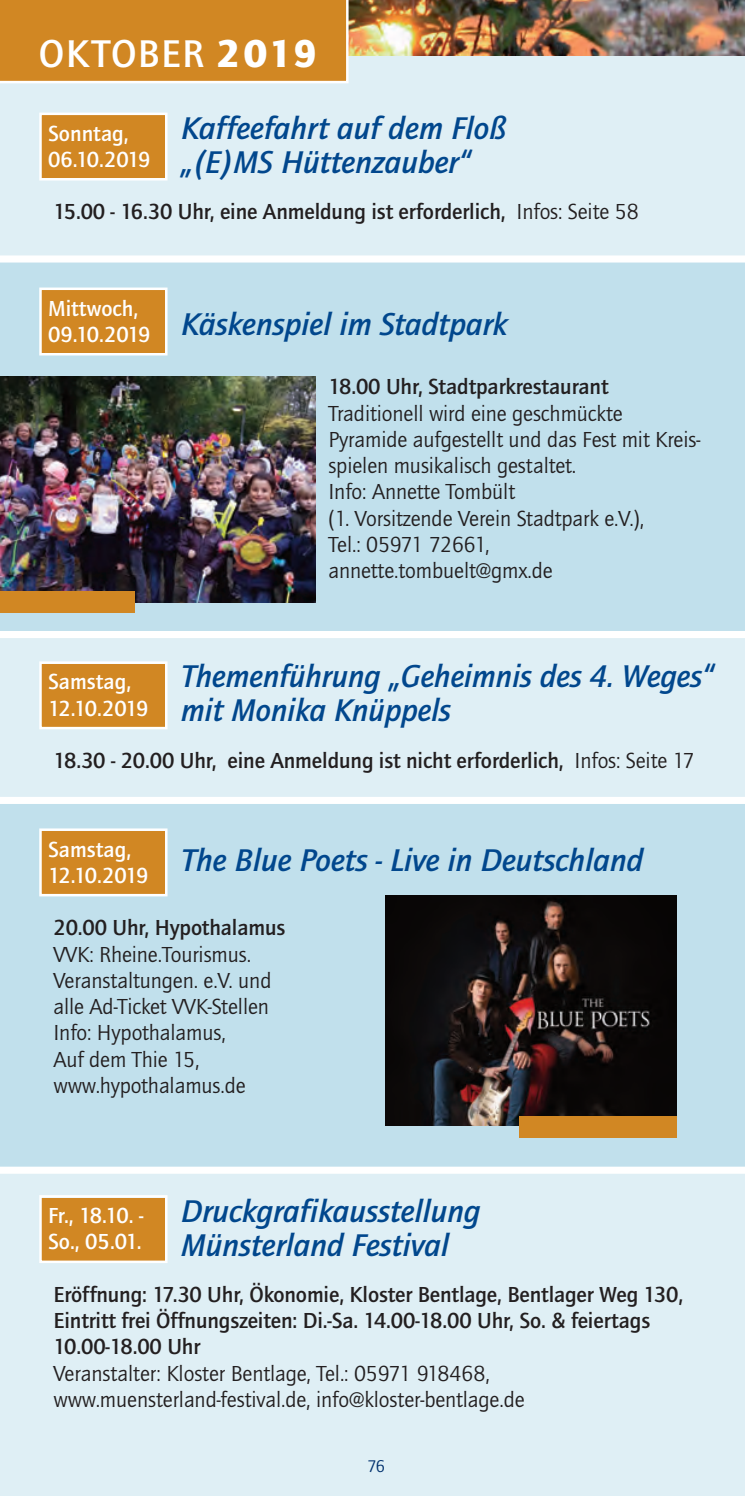
<style>
.page{position:relative;width:745px;height:1496px;background:#fff}
.page>*{position:absolute;margin:0;border:0;box-sizing:border-box;transform-origin:0 0}
.t1{font:500 40px "Quay Sans ITC Com";letter-spacing:.03em;color:#fff}
.t2{font:italic 500 32.5px/33.2px "Quay Sans ITC Com";color:#01478d}
.t3{font:22.5px/26.2px "Quay Sans ITC Com";letter-spacing:-.005em;color:#231f20}
.t4{font:500 22.5px/26.2px "Quay Sans ITC Com";letter-spacing:-.005em;color:#231f20}
.t5{font:500 22.5px/26.2px "Quay Sans ITC Com";color:#fff}
.t6{font:500 22.5px/26.2px "Quay Sans ITC Com";letter-spacing:-.035em;color:#fff}
.t7{font:17.5px "Quay Sans ITC Com";color:#01316d}
.s1{font-weight:900}
.s2{font-weight:400}
</style>
<div class="page">
<div style="left:0;top:6px;width:744px;height:1490px;background:#dfeff5"></div>
<div style="left:0;top:259px;width:744px;height:374px;background:#c1e0ec"></div>
<div style="left:0;top:801px;width:744px;height:367px;background:#c1e0ec"></div>
<div style="left:0;top:255px;width:744px;height:7px;background:#fff"></div>
<div style="left:0;top:631px;width:744px;height:7px;background:#fff"></div>
<div style="left:0;top:797px;width:744px;height:7px;background:#fff"></div>
<div style="left:0;top:1166px;width:744px;height:8px;background:#fff"></div>
<img style="left:348px;top:0;width:396px;height:56px">
<div style="left:42px;top:115px;width:123px;height:63px;background:#d18723"></div>
<div style="left:39px;top:113px;width:128px;height:68px;border:2px solid #fff"></div>
<div style="left:42px;top:664px;width:123px;height:63px;background:#d18723"></div>
<div style="left:39px;top:661px;width:128px;height:68px;border:2px solid #fff"></div>
<div style="left:42px;top:1197px;width:123px;height:63px;background:#d18723"></div>
<div style="left:39px;top:1195px;width:128px;height:68px;border:2px solid #fff"></div>
<div style="left:42px;top:290px;width:123px;height:63px;background:#d18723"></div>
<div style="left:39px;top:287px;width:128px;height:68px;border:2px solid #fff"></div>
<div style="left:42px;top:831px;width:123px;height:63px;background:#d18723"></div>
<div style="left:39px;top:828px;width:128px;height:68px;border:2px solid #fff"></div>
<img style="left:0;top:376px;width:316px;height:227px">
<img style="left:385px;top:896px;width:290px;height:229px">
<div style="left:0;top:591px;width:135px;height:21px;background:#d18723"></div>
<div style="left:518px;top:1116px;width:158px;height:21px;background:#d18723"></div>
<div style="left:0;top:0;width:348px;height:83px;background:#d18723"></div>
<h1 class="t1" style="left:39px;top:30px;width:279px">OKTOBER <span class="s1">2019</span></h1>
<p class="t5" style="left:48px;top:120px;width:104px">Sonntag,<br>06.10.2019</p>
<h2 class="t2" style="left:181px;top:111px;width:326px">Kaffeefahrt auf dem Floß „(E)MS Hüttenzauber“</h2>
<p class="t4" style="left:53px;top:198px;width:586px">15.00 - 16.30 Uhr, eine Anmeldung ist erforderlich, <span class="s2">Infos: Seite 58</span></p>
<p class="t5" style="left:48px;top:295px;width:91px">Mittwoch,</p>
<h2 class="t2" style="left:48px;top:307px;width:461px"><sub>09.10.2019</sub> Käskenspiel im Stadtpark</h2>
<p class="t4" style="left:328px;top:373px;width:281px">18.00 Uhr, Stadtparkrestaurant</p>
<p class="t3" style="left:328px;top:400px;width:373px">Traditionell wird eine geschmückte<br>Pyramide aufgestellt und das Fest mit Kreis&shy;spielen musikalisch gestaltet.<br>Info: Annette Tombült<br>(1. Vorsitzende Verein Stadtpark e.V.),<br>Tel.: 05971 72661, annette.tombuelt@gmx.de</p>
<p class="t5" style="left:48px;top:668px;width:102px">Samstag,<br>12.10.2019</p>
<h2 class="t2" style="left:181px;top:658px;width:534px;line-height:34.5px">Themenführung „Geheimnis des 4. Weges“ mit Monika Knüppels</h2>
<p class="t4" style="left:53px;top:747px;width:642px">18.30 - 20.00 Uhr, eine Anmeldung ist nicht erforderlich, <span class="s2">Infos: Seite 17</span></p>
<p class="t5" style="left:48px;top:835px;width:84px">Samstag,</p>
<h2 class="t2" style="left:48px;top:843px;width:596px"><sub>12.10.2019</sub> The Blue Poets - Live in Deutschland</h2>
<p class="t4" style="left:53px;top:914px;width:233px">20.00 Uhr, Hypothalamus</p>
<p class="t3" style="left:53px;top:941px;width:219px">VVK: Rheine.Tourismus.<br>Veranstaltungen. e.V. und alle Ad-Ticket VVK-Stellen<br>Info: Hypothalamus,<br>Auf dem Thie 15, www.hypothalamus.de</p>
<p class="t6" style="left:48px;top:1202px;width:97px">Fr., 18.10. -<br>So., 05.01.</p>
<h2 class="t2" style="left:181px;top:1194px;width:301px">Druckgrafikausstellung<br>Münsterland Festival</h2>
<p class="t4" style="left:53px;top:1281px;width:630px">Eröffnung: 17.30 Uhr, Ökonomie, Kloster Bentlage, Bentlager Weg 130,<br>Eintritt frei Öffnungszeiten: Di.-Sa. 14.00-18.00 Uhr, So. &amp; feiertags<br>10.00-18.00 Uhr</p>
<p class="t3" style="left:53px;top:1360px;width:472px">Veranstalter: Kloster Bentlage, Tel.: 05971 918468, www.muensterland-festival.de, info@kloster-bentlage.de</p>
<p class="t7" style="left:367px;top:1455px;width:19px">76</p>
</div>
